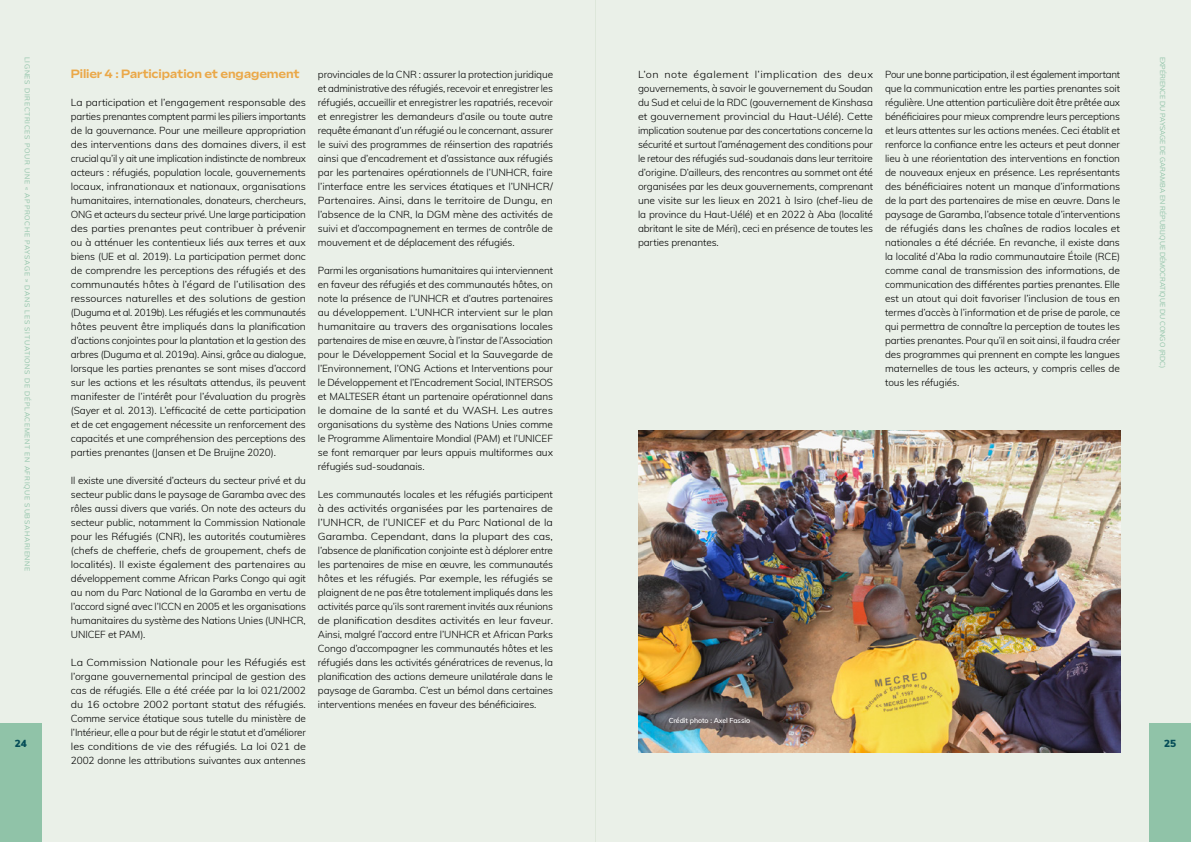
<style>
.page{position:relative;width:1191px;height:842px;background:#fff}
.page>*{position:absolute;margin:0;border:0;box-sizing:border-box;transform-origin:0 0}
.t1{font:700 12px "Sculpin";letter-spacing:-.01em;color:#eaa848}
.t2{font:300 10px/14px "Muli";letter-spacing:-.01em;color:#000;text-align:justify}
.t3{font:300 10px/14px "Muli";letter-spacing:-.01em;color:#000;text-align:justify;scale:1.04 1}
.t4{font:300 10px/14px "Muli";letter-spacing:-.01em;color:#000;text-align:justify;scale:1.08 1}
.t5{font:900 10px "Muli";color:#064e58}
.t6{font:7px "Muli";letter-spacing:.095em;color:#90c3a8}
.t7{font:7px "Muli";color:#90c3a8}
.t8{font:600 7px "Muli";letter-spacing:-.01em;color:#fff}
</style>
<div class="page">
<div style="left:0;top:0;width:595px;height:842px;background:#eaf0e8"></div>
<div style="left:595px;top:0;width:596px;height:842px;background:#eaf0e8"></div>
<img style="left:638px;top:431px;width:482px;height:321px">
<div style="left:0;top:723px;width:42px;height:119px;background:#90c3a8"></div>
<div style="left:1149px;top:723px;width:42px;height:119px;background:#90c3a8"></div>
<p class="t6" style="left:33px;top:57px;width:516px;rotate:90deg">LIGNES DIRECTRICES POUR UNE « APPROCHE PAYSAGE » DANS LES SITUATIONS DE DÉPLACEMENT EN AFRIQUE SUBSAHARIENNE</p>
<p class="t7" style="left:1167px;top:57px;width:313px;rotate:90deg">EXPÉRIENCE DU PAYSAGE DE GARAMBA EN RÉPUBLIQUE DÉMOCRATIQUE DU CONGO (RDC)</p>
<p class="t1" style="left:71px;top:67px;width:230px">Pilier 4 : Participation et engagement</p>
<p class="t3" style="left:71px;top:95px;width:228px">La participation et l’engagement responsable des parties prenantes comptent parmi les piliers importants de la gouvernance. Pour une meilleure appropriation des interventions dans des domaines divers, il est crucial qu’il y ait une implication indistincte de nombreux acteurs : réfugiés, population locale, gouvernements locaux, infranationaux et nationaux, organisations humanitaires, internationales, donateurs, chercheurs, ONG et acteurs du secteur privé. Une large participation des parties prenantes peut contribuer à prévenir ou à atténuer les contentieux liés aux terres et aux biens (UE et al. 2019). La participation permet donc de comprendre les perceptions des réfugiés et des communautés hôtes à l’égard de l’utilisation des ressources naturelles et des solutions de gestion (Duguma et al. 2019b). Les réfugiés et les communautés hôtes peuvent être impliqués dans la planification d’actions conjointes pour la plantation et la gestion des arbres (Duguma et al. 2019a). Ainsi, grâce au dialogue, lorsque les parties prenantes se sont mises d’accord sur les actions et les résultats attendus, ils peuvent manifester de l’intérêt pour l’évaluation du progrès (Sayer et al. 2013). L’efficacité de cette participation et de cet engagement nécessite un renforcement des capacités et une compréhension des perceptions des parties prenantes (Jansen et De Bruijne 2020).</p>
<p class="t2" style="left:71px;top:473px;width:237px">Il existe une diversité d’acteurs du secteur privé et du secteur public dans le paysage de Garamba avec des rôles aussi divers que variés. On note des acteurs du secteur public, notamment la Commission Nationale pour les Réfugiés (CNR), les autorités coutumières (chefs de chefferie, chefs de groupement, chefs de localités). Il existe également des partenaires au développement comme African Parks Congo qui agit au nom du Parc National de la Garamba en vertu de l’accord signé avec l’ICCN en 2005 et les organisations humanitaires du système des Nations Unies (UNHCR, UNICEF et PAM).</p>
<p class="t4" style="left:71px;top:655px;width:219px">La Commission Nationale pour les Réfugiés est l’organe gouvernemental principal de gestion des cas de réfugiés. Elle a été créée par la loi 021/2002 du 16 octobre 2002 portant statut des réfugiés.<br>Comme service étatique sous tutelle du ministère de l’Intérieur, elle a pour but de régir le statut et d’améliorer les conditions de vie des réfugiés. La loi 021 de 2002 donne les attributions suivantes aux antennes</p>
<p class="t4" style="left:638px;top:67px;width:219px">L’on note également l’implication des deux gouvernements, à savoir le gouvernement du Soudan du Sud et celui de la RDC (gouvernement de Kinshasa et gouvernement provincial du Haut-Uélé). Cette implication soutenue par des concertations concerne la sécurité et surtout l’aménagement des conditions pour le retour des réfugiés sud-soudanais dans leur territoire d’origine. D’ailleurs, des rencontres au sommet ont été organisées par les deux gouvernements, comprenant une visite sur les lieux en 2021 à Isiro (chef-lieu de la province du Haut-Uélé) et en 2022 à Aba (localité abritant le site de Méri), ceci en présence de toutes les parties prenantes.</p>
<p class="t2" style="left:885px;top:67px;width:237px">Pour une bonne participation, il est également important que la communication entre les parties prenantes soit régulière. Une attention particulière doit être prêtée aux bénéficiaires pour mieux comprendre leurs perceptions et leurs attentes sur les actions menées. Ceci établit et renforce la confiance entre les acteurs et peut donner lieu à une réorientation des interventions en fonction de nouveaux enjeux en présence. Les représentants des bénéficiaires notent un manque d’informations de la part des partenaires de mise en œuvre. Dans le paysage de Garamba, l’absence totale d’interventions de réfugiés dans les chaînes de radios locales et nationales a été décriée. En revanche, il existe dans la localité d’Aba la radio communautaire Étoile (RCE) comme canal de transmission des informations, de communication des différentes parties prenantes. Elle est un atout qui doit favoriser l’inclusion de tous en termes d’accès à l’information et de prise de parole, ce qui permettra de connaître la perception de toutes les parties prenantes. Pour qu’il en soit ainsi, il faudra créer des programmes qui prennent en compte les langues maternelles de tous les acteurs, y compris celles de tous les réfugiés.</p>
<p class="t2" style="left:318px;top:67px;width:237px">provinciales de la CNR : assurer la protection juridique et administrative des réfugiés, recevoir et enregistrer les réfugiés, accueillir et enregistrer les rapatriés, recevoir et enregistrer les demandeurs d’asile ou toute autre requête émanant d’un réfugié ou le concernant, assurer le suivi des programmes de réinsertion des rapatriés ainsi que d’encadrement et d’assistance aux réfugiés par les partenaires opérationnels de l’UNHCR, faire l’interface entre les services étatiques et l’UNHCR/ Partenaires. Ainsi, dans le territoire de Dungu, en l’absence de la CNR, la DGM mène des activités de suivi et d’accompagnement en termes de contrôle de mouvement et de déplacement des réfugiés.</p>
<p class="t2" style="left:318px;top:263px;width:237px">Parmi les organisations humanitaires qui interviennent en faveur des réfugiés et des communautés hôtes, on note la présence de l’UNHCR et d’autres partenaires au développement. L’UNHCR intervient sur le plan humanitaire au travers des organisations locales partenaires de mise en œuvre, à l’instar de l’Association pour le Développement Social et la Sauvegarde de l’Environnement, l’ONG Actions et Interventions pour le Développement et l’Encadrement Social, INTERSOS et MALTESER étant un partenaire opérationnel dans le domaine de la santé et du WASH. Les autres organisations du système des Nations Unies comme le Programme Alimentaire Mondial (PAM) et l’UNICEF se font remarquer par leurs appuis multiformes aux réfugiés sud-soudanais.</p>
<p class="t2" style="left:318px;top:487px;width:237px">Les communautés locales et les réfugiés participent à des activités organisées par les partenaires de l’UNHCR, de l’UNICEF et du Parc National de la Garamba. Cependant, dans la plupart des cas, l’absence de planification conjointe est à déplorer entre les partenaires de mise en œuvre, les communautés hôtes et les réfugiés. Par exemple, les réfugiés se plaignent de ne pas être totalement impliqués dans les activités parce qu’ils sont rarement invités aux réunions de planification desdites activités en leur faveur.<br>Ainsi, malgré l’accord entre l’UNHCR et African Parks Congo d’accompagner les communautés hôtes et les réfugiés dans les activités génératrices de revenus, la planification des actions demeure unilatérale dans le paysage de Garamba. C’est un bémol dans certaines interventions menées en faveur des bénéficiaires.</p>
<p class="t8" style="left:668px;top:715px;width:83px">Crédit photo : Axel Fassio</p>
<p class="t5" style="left:15px;top:736px;width:14px">24</p>
<p class="t5" style="left:1164px;top:736px;width:14px">25</p>
</div>
